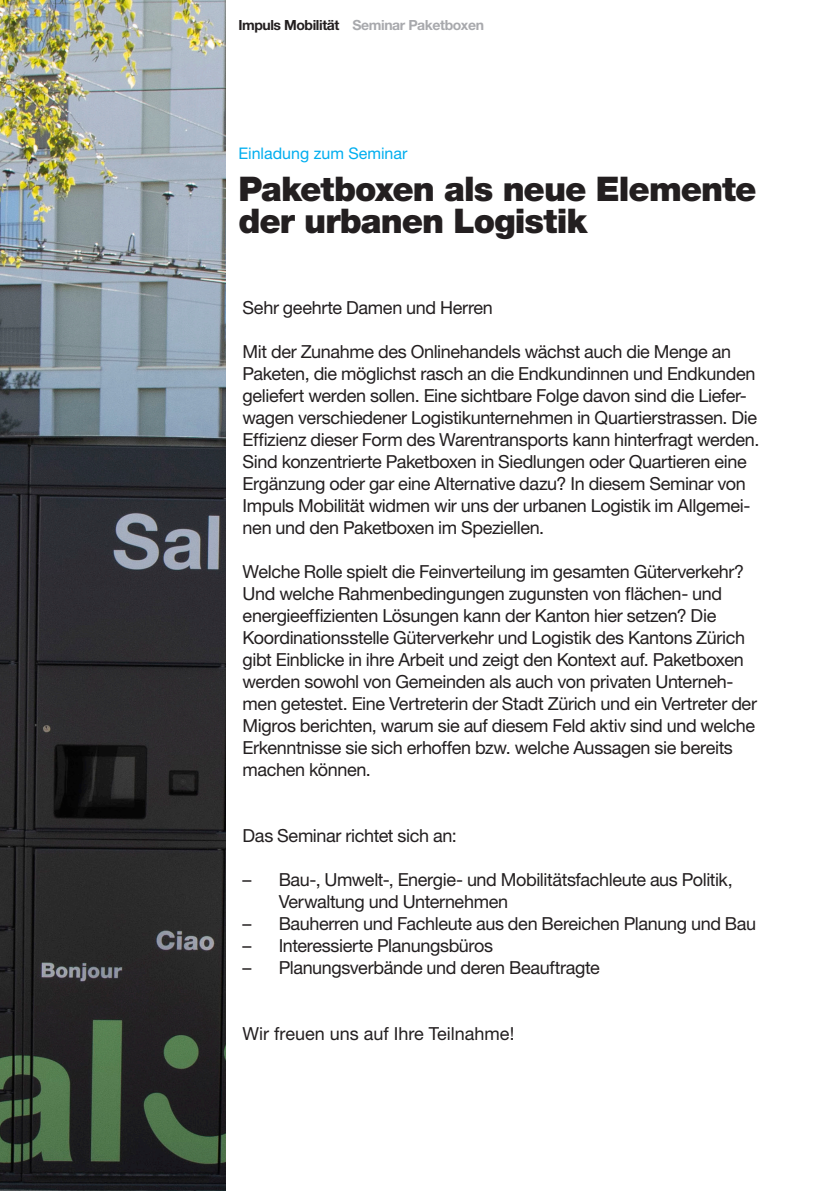
<style>
.page{position:relative;width:840px;height:1191px;background:#fff}
.page>*{position:absolute;margin:0;border:0;box-sizing:border-box;transform-origin:0 0}
.Titel{font:900 34px/32px "Helvetica Neue LT Pro";letter-spacing:-.03em;color:#231f20}
.Text_9_11_Flattersat{font:18px/22px "Helvetica Neue LT Pro";letter-spacing:-.02em;color:#231f20}
.Text_9_11{font:18px "Helvetica Neue LT Pro";color:#231f20}
.Marginalie_Text_8_8{font:16px "Helvetica Neue LT Pro";color:#00aeef}
.Kopfzeile_Einladung{font:700 14px "Helvetica Neue LT Pro";letter-spacing:-.03em;color:#a8a9ad}
.s1{color:#231f20}
</style>
<div class="page">
<img style="left:0;top:0;width:225px;height:1191px">
<p class="Kopfzeile_Einladung" style="left:238px;top:16px;width:247px"><span class="s1">Impuls Mobilität</span> Seminar Paketboxen</p>
<p class="Marginalie_Text_8_8" style="left:238px;top:144px;width:170px">Einladung zum Seminar</p>
<p class="Titel" style="left:238px;top:173px;width:519px">Paketboxen als neue Elemente der urbanen Logistik</p>
<p class="Text_9_11_Flattersat" style="left:242px;top:296px;width:252px">Sehr geehrte Damen und Herren</p>
<p class="Text_9_11_Flattersat" style="left:242px;top:340px;width:518px">Mit der Zunahme des Onlinehandels wächst auch die Menge an Paketen, die möglichst rasch an die Endkundinnen und Endkunden geliefert werden sollen. Eine sichtbare Folge davon sind die Liefer&shy;wagen verschiedener Logistikunternehmen in Quartierstrassen. Die Effizienz dieser Form des Warentransports kann hinterfragt werden.<br>Sind konzentrierte Paketboxen in Siedlungen oder Quartieren eine Ergänzung oder gar eine Alternative dazu? In diesem Seminar von Impuls Mobilität widmen wir uns der urbanen Logistik im Allgemei&shy;nen und den Paketboxen im Speziellen.</p>
<p class="Text_9_11_Flattersat" style="left:242px;top:560px;width:515px">Welche Rolle spielt die Feinverteilung im gesamten Güterverkehr?<br>Und welche Rahmenbedingungen zugunsten von flächen- und energieeffizienten Lösungen kann der Kanton hier setzen? Die Koordinationsstelle Güterverkehr und Logistik des Kantons Zürich gibt Einblicke in ihre Arbeit und zeigt den Kontext auf. Paketboxen werden sowohl von Gemeinden als auch von privaten Unterneh&shy;men getestet. Eine Vertreterin der Stadt Zürich und ein Vertreter der Migros berichten, warum sie auf diesem Feld aktiv sind und welche Erkenntnisse sie sich erhoffen bzw. welche Aussagen sie bereits machen können.</p>
<p class="Text_9_11_Flattersat" style="left:242px;top:824px;width:215px">Das Seminar richtet sich an:</p>
<p class="Text_9_11_Flattersat" style="left:278px;top:868px;width:455px;text-indent:-36px">– Bau-, Umwelt-, Energie- und Mobilitätsfachleute aus Politik,<br>Verwaltung und Unternehmen</p>
<p class="Text_9_11_Flattersat" style="left:242px;top:912px;width:514px">– Bauherren und Fachleute aus den Bereichen Planung und Bau</p>
<p class="Text_9_11_Flattersat" style="left:242px;top:934px;width:252px">– Interessierte Planungsbüros</p>
<p class="Text_9_11_Flattersat" style="left:242px;top:956px;width:358px">– Planungsverbände und deren Beauftragte</p>
<p class="Text_9_11" style="left:242px;top:1022px;width:273px">Wir freuen uns auf Ihre Teilnahme!</p>
</div>
